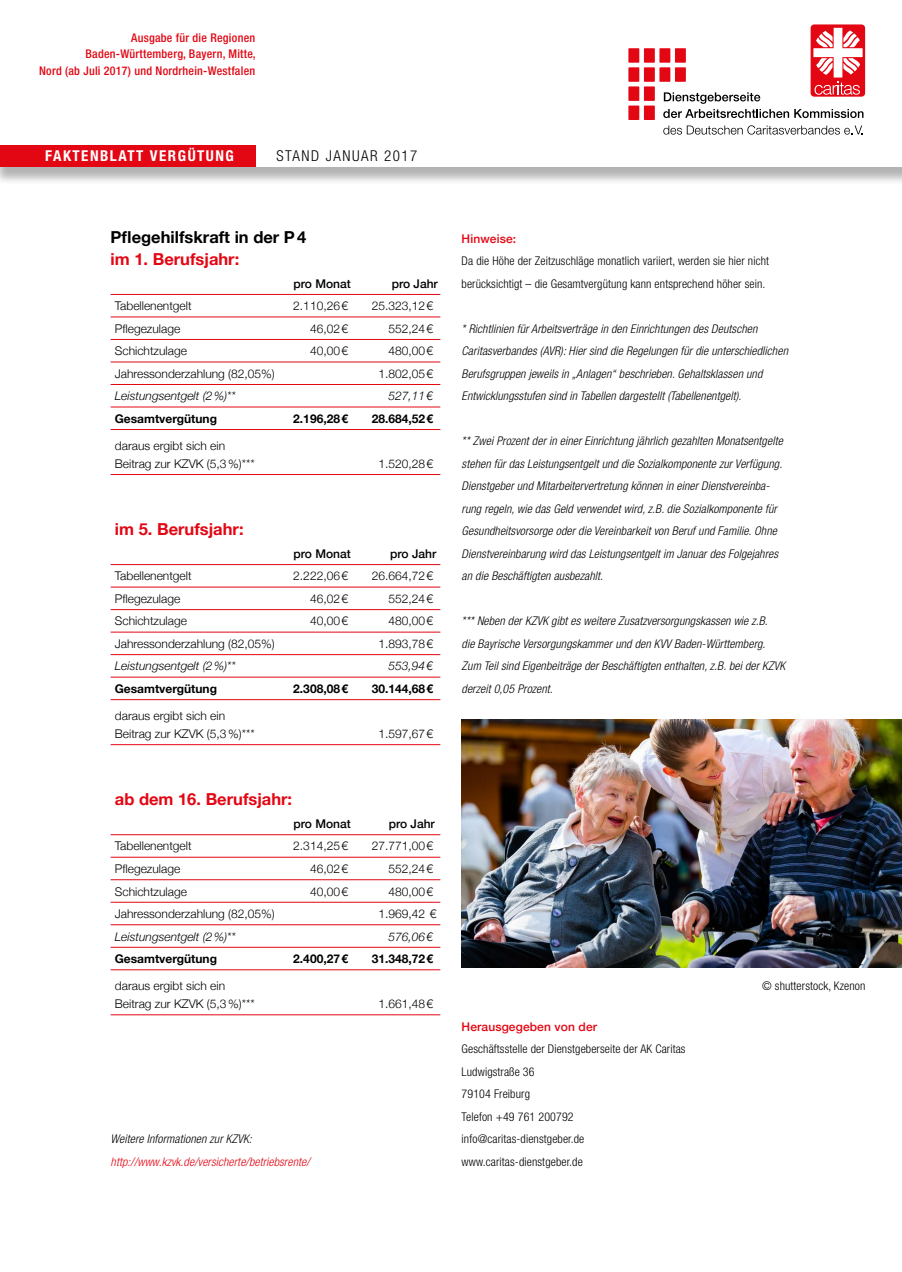
<style>
.page{position:relative;width:902px;height:1272px;background:#fff}
.page>*{position:absolute;margin:0;border:0;box-sizing:border-box;transform-origin:0 0}
.t1{font:700 16.5px "Helvetica Neue";color:#e30613}
.t2{font:700 16.5px "Helvetica Neue";color:#000}
.t3{font:700 condensed 15px "Helvetica Neue";letter-spacing:.1em;color:#fff}
.t4{font:300 condensed 15px "Helvetica Neue";letter-spacing:.1em;color:#000}
.t5{font:italic 300 condensed 12px/22.5px "Helvetica Neue";letter-spacing:.01em;color:#000}
.t6{font:300 12px/18px "Helvetica Neue";color:#000}
.t7{font:300 condensed 12px/22.5px "Helvetica Neue";letter-spacing:.01em;color:#000}
.t8{font:700 12px "Helvetica Neue";color:#000}
.t9{font:500 condensed 12px/16.5px "Helvetica Neue";letter-spacing:.02em;color:#e30613;text-align:right}
.t10{font:italic 300 12px "Helvetica Neue";color:#000}
.t11{font:500 12px "Helvetica Neue";color:#000}
.t12{font:italic 300 condensed 12px "Helvetica Neue";letter-spacing:.01em;color:#e30613}
.t13{font:500 12px "Helvetica Neue";letter-spacing:.01em;color:#e30613}
.s1{font-style:italic}
</style>
<div class="page">
<hr style="left:111px;top:294px;width:329px;height:1px;background:#e30613">
<hr style="left:111px;top:316px;width:329px;height:1px;background:#e30613">
<hr style="left:111px;top:339px;width:329px;height:1px;background:#e30613">
<hr style="left:111px;top:361px;width:329px;height:1px;background:#e30613">
<hr style="left:111px;top:384px;width:329px;height:1px;background:#e30613">
<hr style="left:111px;top:406px;width:329px;height:1px;background:#e30613">
<hr style="left:111px;top:429px;width:329px;height:1px;background:#e30613">
<hr style="left:111px;top:474px;width:329px;height:1px;background:#e30613">
<hr style="left:111px;top:564px;width:329px;height:1px;background:#e30613">
<hr style="left:111px;top:586px;width:329px;height:1px;background:#e30613">
<hr style="left:111px;top:609px;width:329px;height:1px;background:#e30613">
<hr style="left:111px;top:631px;width:329px;height:1px;background:#e30613">
<hr style="left:111px;top:654px;width:329px;height:1px;background:#e30613">
<hr style="left:111px;top:676px;width:329px;height:1px;background:#e30613">
<hr style="left:111px;top:699px;width:329px;height:1px;background:#e30613">
<hr style="left:111px;top:744px;width:329px;height:1px;background:#e30613">
<hr style="left:111px;top:834px;width:329px;height:1px;background:#e30613">
<hr style="left:111px;top:856px;width:329px;height:1px;background:#e30613">
<hr style="left:111px;top:879px;width:329px;height:1px;background:#e30613">
<hr style="left:111px;top:901px;width:329px;height:1px;background:#e30613">
<hr style="left:111px;top:924px;width:329px;height:1px;background:#e30613">
<hr style="left:111px;top:946px;width:329px;height:1px;background:#e30613">
<hr style="left:111px;top:969px;width:329px;height:1px;background:#e30613">
<hr style="left:111px;top:1014px;width:329px;height:1px;background:#e30613">
<div style="left:0;top:7px;width:901px;height:178px;background:#000;opacity:.3"></div>
<div style="left:0;top:4px;width:901px;height:163px;background:#fff"></div>
<img style="left:461px;top:719px;width:440px;height:248px">
<div style="left:0;top:145px;width:255px;height:22px;background:#e30613"></div>
<div style="left:810px;top:24px;width:55px;height:73px;background:#e30613;border-radius:4px"></div>
<div style="left:659px;top:48px;width:11px;height:15px;background:#e30613"></div>
<div style="left:628px;top:48px;width:11px;height:15px;background:#e30613"></div>
<div style="left:644px;top:48px;width:10px;height:15px;background:#e30613"></div>
<div style="left:659px;top:67px;width:11px;height:15px;background:#e30613"></div>
<div style="left:628px;top:67px;width:11px;height:15px;background:#e30613"></div>
<div style="left:644px;top:67px;width:10px;height:15px;background:#e30613"></div>
<div style="left:628px;top:86px;width:11px;height:15px;background:#e30613"></div>
<div style="left:644px;top:86px;width:10px;height:15px;background:#e30613"></div>
<div style="left:628px;top:106px;width:11px;height:14px;background:#e30613"></div>
<div style="left:644px;top:106px;width:10px;height:14px;background:#e30613"></div>
<svg style="left:663px;top:28px;width:200px;height:90px"></svg>
<svg style="left:663px;top:125px;width:199px;height:10px"></svg>
<p class="t9" style="left:39px;top:29px;width:218px">Ausgabe für die Regionen<br>Baden-Württemberg, Bayern, Mitte,<br>Nord (ab Juli 2017) und Nordrhein-Westfalen</p>
<p class="t3" style="left:45px;top:147px;width:190px">FAKTENBLATT VERGÜTUNG</p>
<p class="t4" style="left:276px;top:147px;width:142px">STAND JANUAR 2017</p>
<h1 class="t2" style="left:111px;top:224px;width:197px">Pflegehilfskraft in der P4</h1>
<h1 class="t1" style="left:111px;top:246px;width:130px">im 1. Berufsjahr:</h1>
<p class="t11" style="left:293px;top:274px;width:59px">pro Monat</p>
<p class="t11" style="left:392px;top:274px;width:48px">pro Jahr</p>
<p class="t6" style="left:115px;top:296px;width:78px">Tabellenentgelt</p>
<p class="t6" style="left:293px;top:296px;width:56px">2.110,26€</p>
<p class="t6" style="left:371px;top:296px;width:63px">25.323,12€</p>
<p class="t6" style="left:115px;top:318px;width:67px">Pflegezulage</p>
<p class="t6" style="left:310px;top:318px;width:40px">46,02€</p>
<p class="t6" style="left:388px;top:318px;width:46px">552,24€</p>
<p class="t6" style="left:115px;top:341px;width:74px">Schichtzulage</p>
<p class="t6" style="left:310px;top:341px;width:40px">40,00€</p>
<p class="t6" style="left:388px;top:341px;width:46px">480,00€</p>
<p class="t6" style="left:115px;top:363px;width:161px">Jahressonderzahlung (82,05%)</p>
<p class="t6" style="left:378px;top:363px;width:56px">1.802,05€</p>
<p class="t10" style="left:115px;top:386px;width:122px">Leistungsentgelt (2%)**</p>
<p class="t10" style="left:388px;top:386px;width:46px">527,11€</p>
<p class="t8" style="left:115px;top:409px;width:104px">Gesamtvergütung</p>
<p class="t8" style="left:293px;top:409px;width:56px">2.196,28€</p>
<p class="t8" style="left:371px;top:409px;width:63px">28.684,52€</p>
<p class="t6" style="left:115px;top:435px;width:141px">daraus ergibt sich ein<br>Beitrag zur KZVK (5,3%)<span class="s1">***</span></p>
<p class="t6" style="left:378px;top:453px;width:56px">1.520,28€</p>
<h1 class="t1" style="left:115px;top:516px;width:130px">im 5. Berufsjahr:</h1>
<p class="t11" style="left:293px;top:544px;width:59px">pro Monat</p>
<p class="t11" style="left:390px;top:544px;width:48px">pro Jahr</p>
<p class="t6" style="left:115px;top:566px;width:78px">Tabellenentgelt</p>
<p class="t6" style="left:293px;top:566px;width:56px">2.222,06€</p>
<p class="t6" style="left:371px;top:566px;width:63px">26.664,72€</p>
<p class="t6" style="left:115px;top:588px;width:67px">Pflegezulage</p>
<p class="t6" style="left:310px;top:588px;width:40px">46,02€</p>
<p class="t6" style="left:388px;top:588px;width:46px">552,24€</p>
<p class="t6" style="left:115px;top:611px;width:74px">Schichtzulage</p>
<p class="t6" style="left:310px;top:611px;width:40px">40,00€</p>
<p class="t6" style="left:388px;top:611px;width:46px">480,00€</p>
<p class="t6" style="left:115px;top:633px;width:161px">Jahressonderzahlung (82,05%)</p>
<p class="t6" style="left:378px;top:633px;width:56px">1.893,78€</p>
<p class="t10" style="left:115px;top:656px;width:122px">Leistungsentgelt (2%)**</p>
<p class="t10" style="left:388px;top:656px;width:46px">553,94€</p>
<p class="t8" style="left:115px;top:679px;width:104px">Gesamtvergütung</p>
<p class="t8" style="left:293px;top:679px;width:56px">2.308,08€</p>
<p class="t8" style="left:371px;top:679px;width:63px">30.144,68€</p>
<p class="t6" style="left:115px;top:705px;width:141px">daraus ergibt sich ein<br>Beitrag zur KZVK (5,3%)<span class="s1">***</span></p>
<p class="t6" style="left:378px;top:723px;width:56px">1.597,67€</p>
<h1 class="t1" style="left:115px;top:786px;width:179px">ab dem 16. Berufsjahr:</h1>
<p class="t11" style="left:293px;top:814px;width:59px">pro Monat</p>
<p class="t11" style="left:389px;top:814px;width:48px">pro Jahr</p>
<p class="t6" style="left:115px;top:836px;width:78px">Tabellenentgelt</p>
<p class="t6" style="left:293px;top:836px;width:56px">2.314,25€</p>
<p class="t6" style="left:371px;top:836px;width:63px">27.771,00€</p>
<p class="t6" style="left:115px;top:858px;width:67px">Pflegezulage</p>
<p class="t6" style="left:310px;top:858px;width:40px">46,02€</p>
<p class="t6" style="left:388px;top:858px;width:46px">552,24€</p>
<p class="t6" style="left:115px;top:881px;width:74px">Schichtzulage</p>
<p class="t6" style="left:310px;top:881px;width:40px">40,00€</p>
<p class="t6" style="left:388px;top:881px;width:46px">480,00€</p>
<p class="t6" style="left:115px;top:903px;width:161px">Jahressonderzahlung (82,05%)</p>
<p class="t6" style="left:378px;top:903px;width:60px">1.969,42 €</p>
<p class="t10" style="left:115px;top:926px;width:122px">Leistungsentgelt (2%)**</p>
<p class="t10" style="left:388px;top:926px;width:46px">576,06€</p>
<p class="t8" style="left:115px;top:949px;width:104px">Gesamtvergütung</p>
<p class="t8" style="left:293px;top:949px;width:56px">2.400,27€</p>
<p class="t8" style="left:371px;top:949px;width:63px">31.348,72€</p>
<p class="t6" style="left:115px;top:975px;width:141px">daraus ergibt sich ein<br>Beitrag zur KZVK (5,3%)<span class="s1">***</span></p>
<p class="t6" style="left:378px;top:993px;width:56px">1.661,48€</p>
<p class="t5" style="left:111px;top:1127px;width:143px">Weitere Informationen zur KZVK:</p>
<p class="t12" style="left:111px;top:1154px;width:200px">http://www.kzvk.de/versicherte/betriebsrente/</p>
<p class="t13" style="left:461px;top:229px;width:56px">Hinweise:</p>
<p class="t7" style="left:461px;top:249px;width:309px">Da die Höhe der Zeitzuschläge monatlich variiert, werden sie hier nicht berücksichtigt – die Gesamtvergütung kann entsprechend höher sein.</p>
<p class="t5" style="left:461px;top:317px;width:328px">* Richtlinien für Arbeitsverträge in den Einrichtungen des Deutschen Caritasverbandes (AVR): Hier sind die Regelungen für die unterschiedlichen Berufsgruppen jeweils in „Anlagen“ beschrieben. Gehaltsklassen und Entwicklungsstufen sind in Tabellen dargestellt (Tabellenentgelt).</p>
<p class="t5" style="left:461px;top:429px;width:322px">** Zwei Prozent der in einer Einrichtung jährlich gezahlten Monatsentgelte stehen für das Leistungsentgelt und die Sozialkomponente zur Verfügung.<br>Dienstgeber und Mitarbeitervertretung können in einer Dienstvereinba&shy;rung regeln, wie das Geld verwendet wird, z.B. die Sozialkomponente für Gesundheitsvorsorge oder die Vereinbarkeit von Beruf und Familie. Ohne Dienstvereinbarung wird das Leistungsentgelt im Januar des Folgejahres an die Beschäftigten ausbezahlt.</p>
<p class="t5" style="left:461px;top:609px;width:325px">*** Neben der KZVK gibt es weitere Zusatzversorgungskassen wie z.B.<br>die Bayrische Versorgungskammer und den KVV Baden-Württemberg.<br>Zum Teil sind Eigenbeiträge der Beschäftigten enthalten, z.B. bei der KZVK derzeit 0,05 Prozent.</p>
<p class="t13" style="left:461px;top:1016px;width:137px">Herausgegeben von der</p>
<p class="t7" style="left:461px;top:1037px;width:225px">Geschäftsstelle der Dienstgeberseite der AK Caritas<br>Ludwigstraße 36<br>79104 Freiburg<br>Telefon +49 761 200792 info@caritas-dienstgeber.de www.caritas-dienstgeber.de</p>
<p class="t7" style="left:762px;top:974px;width:105px">© shutterstock, Kzenon</p>
</div>
